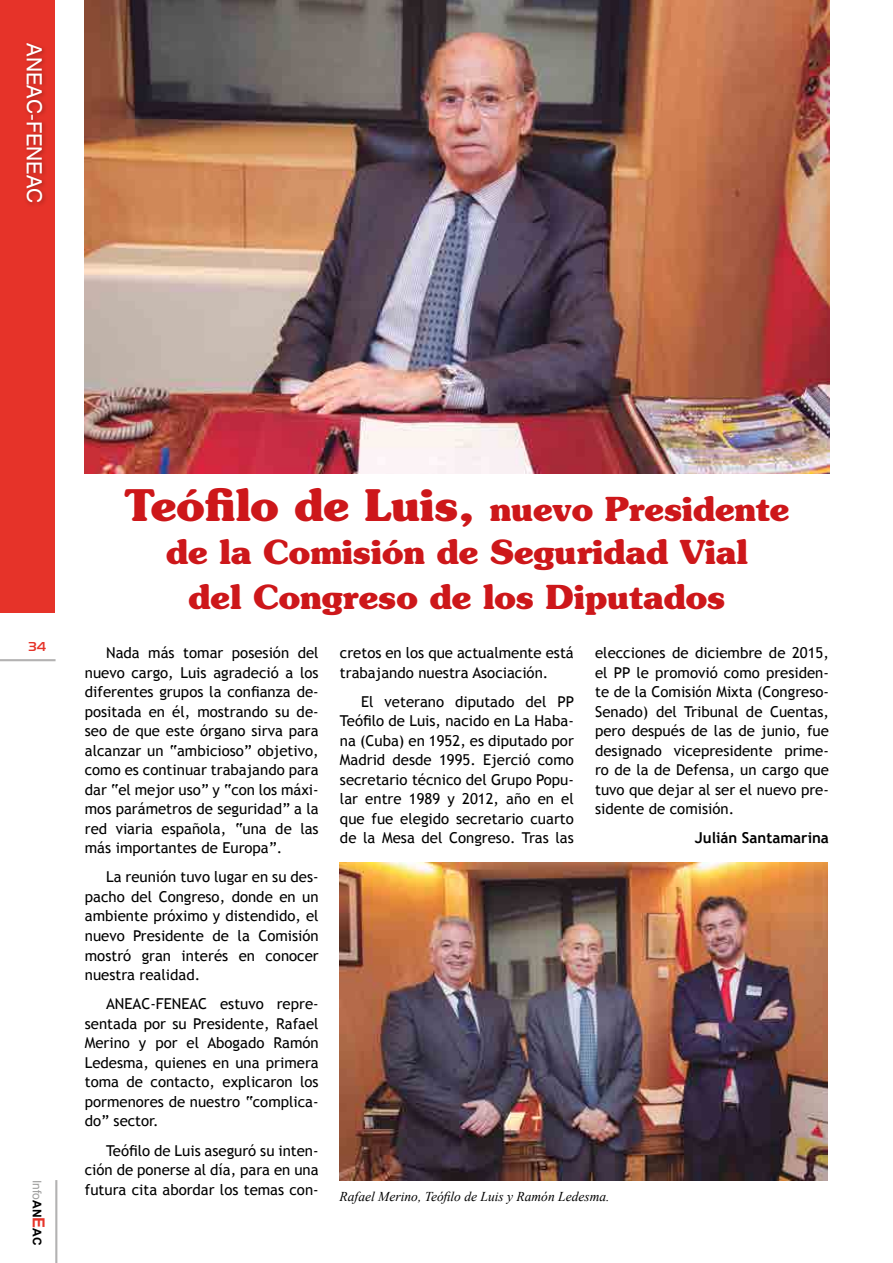
<style>
.page{position:relative;width:893px;height:1263px;background:#fff}
.page>*{position:absolute;margin:0;border:0;box-sizing:border-box;transform-origin:0 0}
.t1{font:700 33px/44px "Souvenir";color:#cd171a;text-align:center}
.t2{font:21px "Swiss 721 BT";color:#fff}
.t3{font:15px/19.5px "Trebuchet MS";color:#000;text-align:justify}
.t4{font:700 15px "Trebuchet MS";color:#000}
.t5{font:italic 13.5px "Times New Roman";color:#000}
.t6{font:500 13.5px "Handel Got D";color:#e63329}
.t7{font:12px "Arial";color:#9d9d9c}
.s1{font-weight:700;color:#000}
.s2{font-weight:700;font-size:16.5px;color:#e63329}
.s3{font-size:43.5px}
</style>
<div class="page">
<div style="left:0;top:0;width:55px;height:612px;background:#e63329"></div>
<hr style="left:55px;top:1180px;width:2px;height:83px;background:#b3b2b2">
<hr style="left:0;top:659px;width:56px;height:2px;background:#b3b2b2">
<div style="left:23px;top:40px;width:25px;height:168px;background:#000;opacity:.3"></div>
<img style="left:340px;top:863px;width:487px;height:317px">
<img style="left:85px;top:0;width:744px;height:473px">
<h2 class="t2" style="left:47px;top:43px;width:161px;rotate:90deg">ANEAC-FENEAC</h2>
<p class="t6" style="left:29px;top:638px;width:19px">34</p>
<p class="t7" style="left:45px;top:1180px;width:67px;rotate:90deg">Info<span class="s1">an</span><span class="s2">e</span><span class="s1">ac</span></p>
<h1 class="t1" style="left:124px;top:487px;width:666px"><span class="s3">Teófilo de Luis,</span> nuevo Presidente de la Comisión de Seguridad Vial<br>del Congreso de los Diputados</h1>
<p class="t3" style="left:85px;top:643px;width:235px;text-indent:21px">Nada más tomar posesión del nuevo cargo, Luis agradeció a los diferentes grupos la confianza de&shy;positada en él, mostrando su de&shy;seo de que este órgano sirva para alcanzar un “ambicioso” objetivo, como es continuar trabajando para dar “el mejor uso” y “con los máxi&shy;mos parámetros de seguridad” a la red viaria española, “una de las más importantes de Europa”.</p>
<p class="t3" style="left:85px;top:868px;width:235px;text-indent:21px">La reunión tuvo lugar en su des&shy;pacho del Congreso, donde en un ambiente próximo y distendido, el nuevo Presidente de la Comisión mostró gran interés en conocer nuestra realidad.</p>
<p class="t3" style="left:85px;top:994px;width:235px;text-indent:21px">ANEAC-FENEAC estuvo repre&shy;sentada por su Presidente, Rafael Merino y por el Abogado Ramón Ledesma, quienes en una primera toma de contacto, explicaron los pormenores de nuestro “complica&shy;do” sector.</p>
<p class="t3" style="left:85px;top:1141px;width:235px;text-indent:21px">Teófilo de Luis aseguró su inten&shy;ción de ponerse al día, para en una futura cita abordar los temas con-</p>
<p class="t3" style="left:340px;top:643px;width:235px">cretos en los que actualmente está trabajando nuestra Asociación.</p>
<p class="t3" style="left:340px;top:692px;width:236px;text-indent:21px">El veterano diputado del PP Teófilo de Luis, nacido en La Haba&shy;na (Cuba) en 1952, es diputado por Madrid desde 1995. Ejerció como secretario técnico del Grupo Popu&shy;lar entre 1989 y 2012, año en el que fue elegido secretario cuarto de la Mesa del Congreso. Tras las</p>
<p class="t3" style="left:595px;top:643px;width:235px">elecciones de diciembre de 2015, el PP le promovió como presiden&shy;te de la Comisión Mixta (Congreso-Senado) del Tribunal de Cuentas, pero después de las de junio, fue designado vicepresidente prime&shy;ro de la de Defensa, un cargo que tuvo que dejar al ser el nuevo pre&shy;sidente de comisión.</p>
<p class="t4" style="left:695px;top:829px;width:136px">Julián Santamarina</p>
<p class="t5" style="left:340px;top:1187px;width:271px">Rafael Merino, Teófilo de Luis y Ramón Ledesma.</p>
</div>
